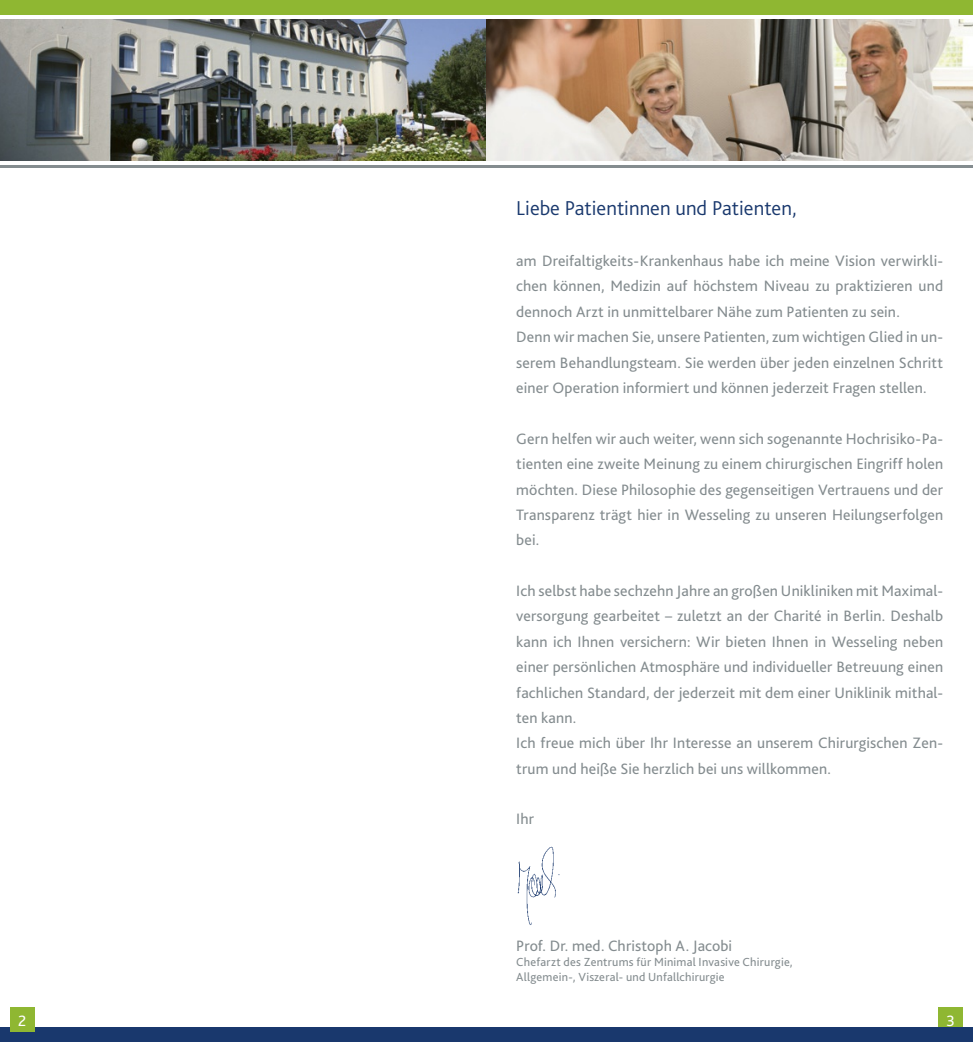
<style>
.page{position:relative;width:973px;height:1042px;background:#fff}
.page>*{position:absolute;margin:0;border:0;box-sizing:border-box;transform-origin:0 0}
.t1{font:300 21px "Bliss 2";color:#19386d}
.t2{font:15.75px/25.4px "Bliss 2";letter-spacing:.01em;color:#848c8f}
.t3{font:15.75px "Bliss 2";color:#fff}
.t4{font:12.25px/14.7px "Bliss 2";letter-spacing:.015em;color:#848c8f}
</style>
<div class="page">
<img style="left:0;top:19px;width:972px;height:142px">
<img style="left:517px;top:846px;width:43px;height:79px">
<hr style="left:0;top:165px;width:972px;height:3px;background:#848c8f">
<div style="left:938px;top:1007px;width:24px;height:25px;background:#8fb732"></div>
<div style="left:0;top:1027px;width:972px;height:15px;background:#19386d"></div>
<div style="left:0;top:0;width:972px;height:15px;background:#8fb732"></div>
<div style="left:10px;top:1007px;width:25px;height:25px;background:#8fb732"></div>
<h1 class="t1" style="left:516px;top:200px;width:282px">Liebe Patientinnen und Patienten,</h1>
<p class="t2" style="left:516px;top:249px;width:428px">am Dreifaltigkeits-Krankenhaus habe ich meine Vision verwirkli&shy;chen können, Medizin auf höchstem Niveau zu praktizieren und dennoch Arzt in unmittelbarer Nähe zum Patienten zu sein.<br>Denn wir machen Sie, unsere Patienten, zum wichtigen Glied in un&shy;serem Behandlungsteam. Sie werden über jeden einzelnen Schritt einer Operation informiert und können jederzeit Fragen stellen.</p>
<p class="t2" style="left:516px;top:427px;width:428px;text-align:justify">Gern helfen wir auch weiter, wenn sich sogenannte Hochrisiko-Pa&shy;tienten eine zweite Meinung zu einem chirurgischen Eingriff holen möchten. Diese Philosophie des gegenseitigen Vertrauens und der Transparenz trägt hier in Wesseling zu unseren Heilungserfolgen bei.</p>
<p class="t2" style="left:516px;top:579px;width:428px">Ich selbst habe sechzehn Jahre an großen Unikliniken mit Maximal&shy;versorgung gearbeitet – zuletzt an der Charité in Berlin. Deshalb kann ich Ihnen versichern: Wir bieten Ihnen in Wesseling neben einer persönlichen Atmosphäre und individueller Betreuung einen fachlichen Standard, der jederzeit mit dem einer Uniklinik mithal&shy;ten kann.<br>Ich freue mich über Ihr Interesse an unserem Chirurgischen Zen&shy;trum und heiße Sie herzlich bei uns willkommen.</p>
<p class="t2" style="left:516px;top:808px;width:19px">Ihr</p>
<p class="t2" style="left:516px;top:935px;width:217px">Prof. Dr. med. Christoph A. Jacobi</p>
<p class="t4" style="left:516px;top:955px;width:278px">Chefarzt des Zentrums für Minimal Invasive Chirurgie,<br>Allgemein-, Viszeral- und Unfallchirurgie</p>
<p class="t3" style="left:18px;top:1014px;width:10px">2</p>
<p class="t3" style="left:946px;top:1014px;width:10px">3</p>
</div>
